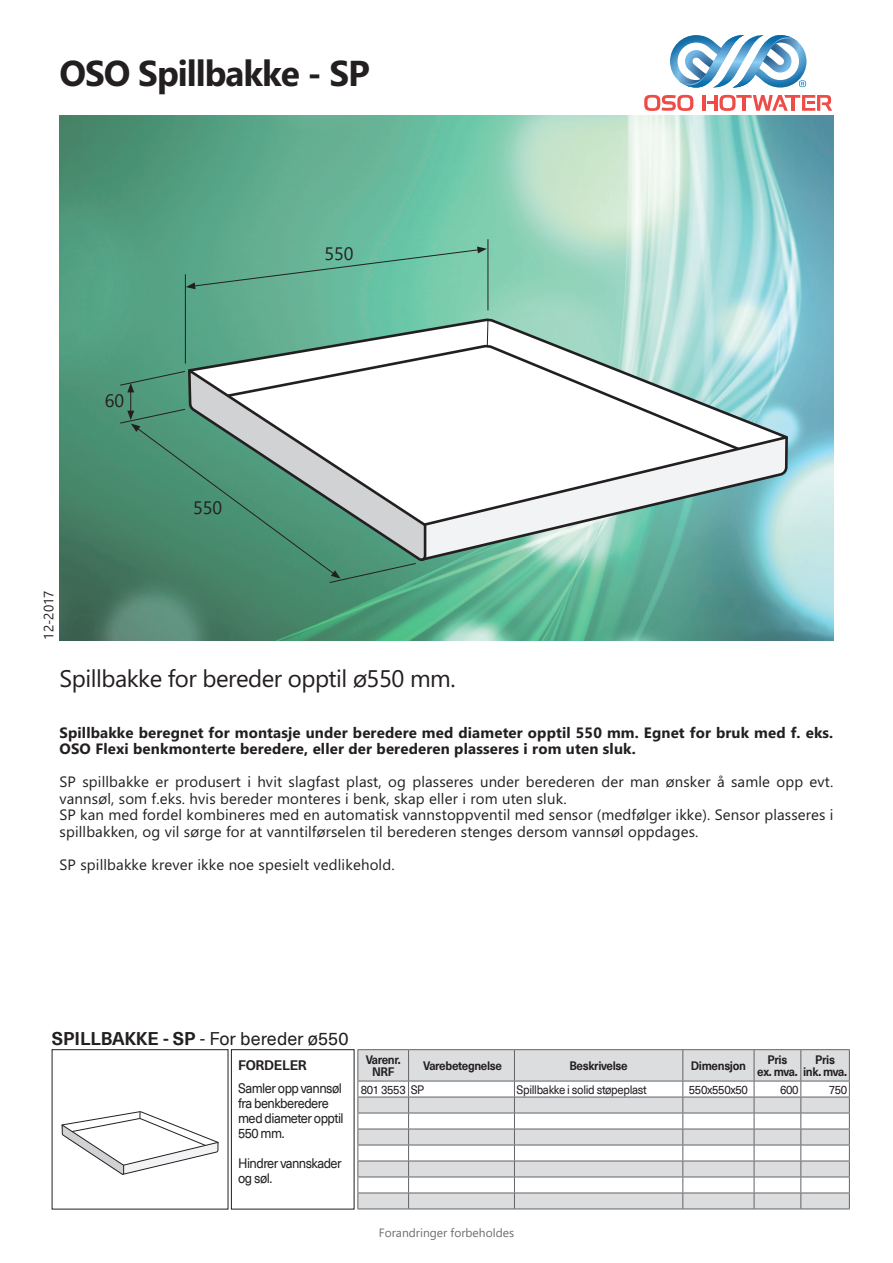
<style>
.page{position:relative;width:893px;height:1263px;background:#fff}
.page>*{position:absolute;margin:0;border:0;box-sizing:border-box;transform-origin:0 0}
.t1{font:700 36px "Segoe WP";letter-spacing:-.03em;color:#231f20}
.t2{font:24px "Segoe WP";letter-spacing:-.02em;color:#231f20}
.t3{font:18px "Neue Haas Unica Pro";color:#231f20}
.t4{font:18px "Segoe UI";color:#231f20}
.t5{font:15px/16.5px "Segoe WP";letter-spacing:.01em;color:#231f20}
.t6{font:700 15px/16.5px "Segoe WP";letter-spacing:.01em;color:#231f20}
.t7{font:13.5px/15px "Neue Haas Unica Pro";letter-spacing:-.04em;color:#231f20;scale:.95 1}
.t8{font:700 13.5px "Neue Haas Unica Pro";letter-spacing:-.02em;color:#231f20}
.t9{font:13.5px "Segoe UI";color:#231f20}
.t10{font:700 12px "Neue Haas Unica Pro";letter-spacing:-.03em;color:#231f20;scale:.95 1}
.t11{font:12px "Neue Haas Unica Pro";letter-spacing:-.03em;color:#231f20;scale:.95 1}
.t12{font:12px "Segoe UI";color:#6d6e71}
.s1{font-weight:700}
</style>
<div class="page">
<img style="left:60px;top:116px;width:773px;height:525px">
<hr style="left:703px;top:95px;width:3px;height:16px;background:#ef4c47">
<svg style="left:707px;top:95px;width:125px;height:16px"></svg>
<svg style="left:644px;top:95px;width:49px;height:16px"></svg>
<svg style="left:670px;top:35px;width:136px;height:53px"></svg>
<svg style="left:358px;top:1050px;width:491px;height:31px;background:#d8d9db"></svg>
<hr style="left:357px;top:1049px;width:52px;height:1px;background:#636366">
<hr style="left:357px;top:1050px;width:1px;height:31px;background:#636366">
<hr style="left:409px;top:1049px;width:105px;height:1px;background:#636366">
<hr style="left:408px;top:1050px;width:1px;height:31px;background:#636366">
<hr style="left:514px;top:1049px;width:169px;height:1px;background:#636366">
<hr style="left:514px;top:1050px;width:1px;height:31px;background:#636366">
<hr style="left:683px;top:1049px;width:71px;height:1px;background:#636366">
<hr style="left:682px;top:1050px;width:1px;height:31px;background:#636366">
<hr style="left:754px;top:1049px;width:47px;height:1px;background:#636366">
<hr style="left:754px;top:1050px;width:1px;height:31px;background:#636366">
<hr style="left:801px;top:1049px;width:49px;height:1px;background:#636366">
<hr style="left:800px;top:1050px;width:1px;height:31px;background:#636366">
<hr style="left:849px;top:1050px;width:1px;height:31px;background:#636366">
<svg style="left:357px;top:1081px;width:493px;height:127px"></svg>
<hr style="left:357px;top:1208px;width:52px;height:1px;background:#636366">
<hr style="left:409px;top:1208px;width:105px;height:1px;background:#636366">
<hr style="left:514px;top:1208px;width:169px;height:1px;background:#636366">
<hr style="left:683px;top:1208px;width:71px;height:1px;background:#636366">
<hr style="left:754px;top:1208px;width:47px;height:1px;background:#636366">
<hr style="left:801px;top:1208px;width:49px;height:1px;background:#636366">
<div style="left:231px;top:1049px;width:123px;height:160px;border:1px solid #231f20"></div>
<svg style="left:61px;top:1111px;width:158px;height:64px"></svg>
<svg style="left:186px;top:317px;width:604px;height:152px"></svg>
<svg style="left:428px;top:434px;width:361px;height:129px"></svg>
<svg style="left:187px;top:365px;width:241px;height:198px"></svg>
<svg style="left:487px;top:319px;width:2px;height:28px"></svg>
<hr style="left:185px;top:274px;width:1px;height:90px;background:#231f20">
<hr style="left:488px;top:239px;width:1px;height:71px;background:#231f20">
<svg style="left:186px;top:247px;width:301px;height:42px;background:#67b699"></svg>
<svg style="left:119px;top:370px;width:306px;height:213px"></svg>
<p class="t1" style="left:60px;top:50px;width:312px">OSO Spillbakke - SP</p>
<p class="t4" style="left:105px;top:383px;width:21px">60</p>
<p class="t9" style="left:36px;top:640px;width:51px;rotate:-90deg">12-2017</p>
<p class="t4" style="left:193px;top:491px;width:31px">550</p>
<p class="t4" style="left:324px;top:236px;width:31px">550</p>
<p class="t2" style="left:60px;top:664px;width:398px">Spillbakke for bereder opptil ø550 mm.</p>
<p class="t6" style="left:60px;top:724px;width:775px">Spillbakke beregnet for montasje under beredere med diameter opptil 550 mm. Egnet for bruk med f. eks.<br>OSO Flexi benkmonterte beredere, eller der berederen plasseres i rom uten sluk.</p>
<p class="t5" style="left:60px;top:773px;width:775px">SP spillbakke er produsert i hvit slagfast plast, og plasseres under berederen der man ønsker å samle opp evt. vannsøl, som f.eks. hvis bereder monteres i benk, skap eller i rom uten sluk.</p>
<p class="t5" style="left:60px;top:806px;width:775px">SP kan med fordel kombineres med en automatisk vannstoppventil med sensor (medfølger ikke). Sensor plasseres i spillbakken, og vil sørge for at vanntilførselen til berederen stenges dersom vannsøl oppdages.</p>
<p class="t5" style="left:60px;top:856px;width:337px">SP spillbakke krever ikke noe spesielt vedlikehold.</p>
<p class="t3" style="left:52px;top:1028px;width:298px"><span class="s1">SPILLBAKKE - SP</span> - For bereder ø550</p>
<p class="t8" style="left:238px;top:1057px;width:70px">FORDELER</p>
<p class="t7" style="left:238px;top:1081px;width:113px">Samler opp vannsøl fra benkberedere med diameter opptil<br>550 mm.</p>
<p class="t7" style="left:238px;top:1156px;width:111px">Hindrer vannskader og søl.</p>
<p class="t10" style="left:366px;top:1052px;width:38px">Varenr.</p>
<p class="t10" style="left:372px;top:1064px;width:25px">NRF</p>
<p class="t10" style="left:423px;top:1058px;width:85px">Varebetegnelse</p>
<p class="t10" style="left:570px;top:1058px;width:63px">Beskrivelse</p>
<p class="t10" style="left:691px;top:1058px;width:59px">Dimensjon</p>
<p class="t10" style="left:767px;top:1052px;width:22px">Pris</p>
<p class="t10" style="left:757px;top:1064px;width:44px">ex. mva.</p>
<p class="t10" style="left:815px;top:1052px;width:22px">Pris</p>
<p class="t10" style="left:803px;top:1064px;width:48px">ink. mva.</p>
<p class="t11" style="left:361px;top:1082px;width:68px">801 3553 SP</p>
<p class="t11" style="left:517px;top:1082px;width:139px">Spillbakke i solid støpeplast</p>
<p class="t11" style="left:689px;top:1082px;width:64px">550x550x50</p>
<p class="t11" style="left:780px;top:1082px;width:21px">600</p>
<p class="t11" style="left:829px;top:1082px;width:21px">750</p>
<p class="t12" style="left:379px;top:1221px;width:137px">Forandringer forbeholdes</p>
</div>
